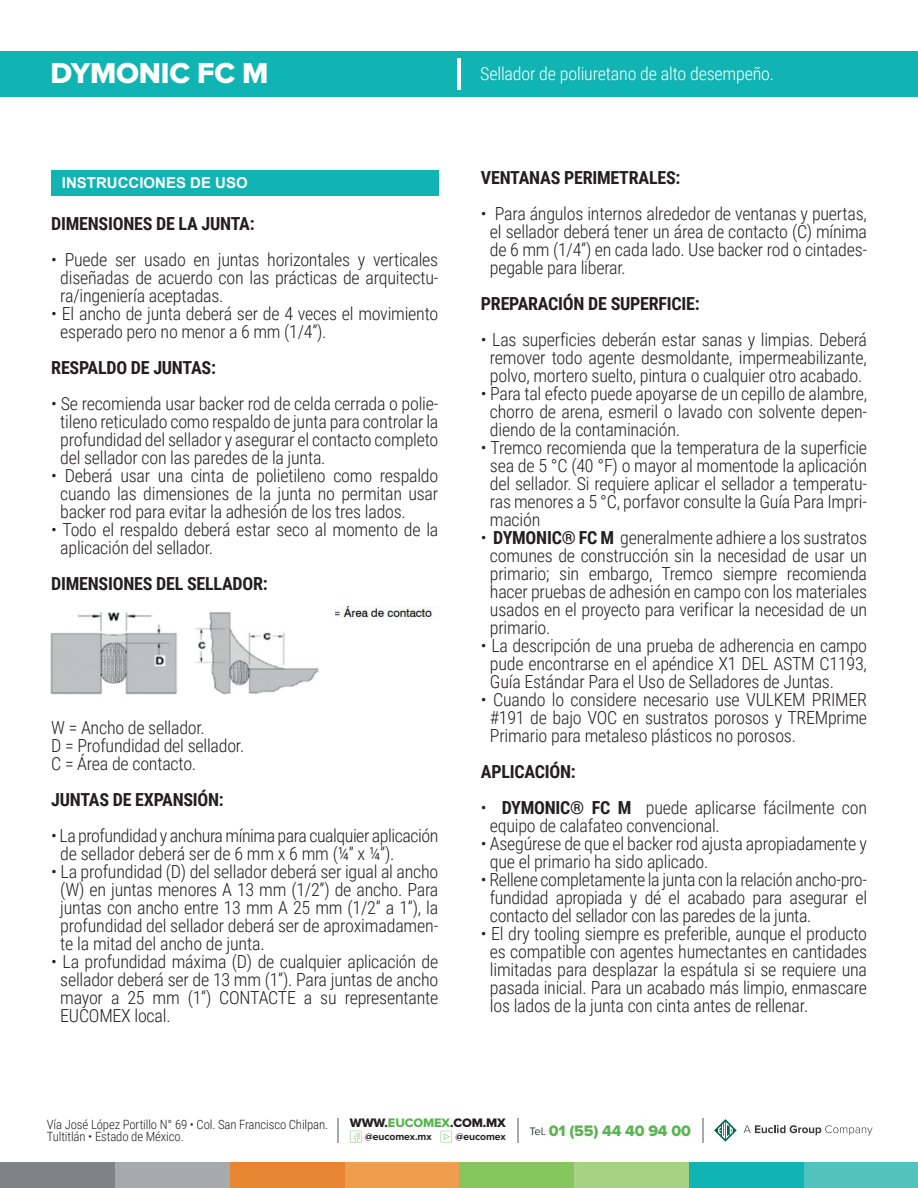
<style>
.page{position:relative;width:918px;height:1188px;background:#fff}
.page>*{position:absolute;margin:0;border:0;box-sizing:border-box;transform-origin:0 0}
.t1{font:30px "Proxima Nova A Extrabld";letter-spacing:-.01em;color:#fff}
.t2{font:300 18px/18px "Roboto Condensed";letter-spacing:-.015em;color:#231f20;text-align:justify}
.t3{font:700 18px "Roboto Condensed";letter-spacing:-.015em;color:#231f20}
.t4{font:300 18px "Roboto Condensed";letter-spacing:-.01em;color:#fff}
.t5{font:15.75px "Proxima Nova A Extrabld";letter-spacing:-.01em;color:#5ab453}
.t6{font:700 15px "Arial";color:#fff}
.t7{font:300 12.75px/12.8px "Roboto Condensed";letter-spacing:-.01em;color:#231f20}
.t8{font:12.75px "Proxima Nova A Extrabld";letter-spacing:-.01em;color:#231f20}
.t9{font:700 10.35px "Proxima Nova A";letter-spacing:-.01em;color:#231f20}
.s1{font-weight:700}
.s2{color:#5ab453}
.s3{font-family:"Proxima Nova A";font-size:11.25px;color:#333739}
</style>
<div class="page">
<div style="left:804px;top:1162px;width:114px;height:26px;background:#52c2bf"></div>
<div style="left:689px;top:1162px;width:115px;height:26px;background:#10b5b3"></div>
<div style="left:574px;top:1162px;width:115px;height:26px;background:#a6d281"></div>
<div style="left:459px;top:1162px;width:115px;height:26px;background:#85c65d"></div>
<div style="left:345px;top:1162px;width:114px;height:26px;background:#ee9e4e"></div>
<div style="left:230px;top:1162px;width:115px;height:26px;background:#e88530"></div>
<div style="left:115px;top:1162px;width:115px;height:26px;background:#a8a9ad"></div>
<div style="left:0;top:1162px;width:115px;height:26px;background:#808285"></div>
<svg style="left:714px;top:1119px;width:23px;height:23px"></svg>
<svg style="left:744px;top:1125px;width:129px;height:10px"></svg>
<svg style="left:441px;top:1131px;width:11px;height:12px"></svg>
<svg style="left:350px;top:1131px;width:11px;height:12px"></svg>
<svg style="left:702px;top:1118px;width:1px;height:25px"></svg>
<svg style="left:517px;top:1118px;width:1px;height:25px"></svg>
<hr style="left:337px;top:1118px;width:2px;height:25px;background:#a8a9ad">
<div style="left:0;top:51px;width:918px;height:45px;background:#10b5b3"></div>
<hr style="left:457px;top:58px;width:4px;height:31px;background:#fff">
<div style="left:51px;top:170px;width:387px;height:26px;background:#10b5b3"></div>
<img style="left:50px;top:607px;width:387px;height:88px">
<h1 class="t1" style="left:51px;top:56px;width:219px">DYMONIC FC M</h1>
<p class="t4" style="left:480px;top:61px;width:295px">Sellador de poliuretano de alto desempeño.</p>
<p class="t6" style="left:62px;top:173px;width:187px">INSTRUCCIONES DE USO</p>
<p class="t3" style="left:51px;top:211px;width:205px">DIMENSIONES DE LA JUNTA:</p>
<p class="t2" style="left:60px;top:250px;width:380px;text-indent:-9px">• Puede ser usado en juntas horizontales y verticales diseñadas de acuerdo con las prácticas de arquitectu&shy;ra/ingeniería aceptadas.</p>
<p class="t2" style="left:60px;top:304px;width:380px;text-indent:-9px">• El ancho de junta deberá ser de 4 veces el movimiento esperado pero no menor a 6 mm (1/4”).</p>
<p class="t3" style="left:51px;top:355px;width:166px">RESPALDO DE JUNTAS:</p>
<p class="t2" style="left:60px;top:394px;width:380px;text-indent:-9px">• Se recomienda usar backer rod de celda cerrada o polie&shy;tileno reticulado como respaldo de junta para controlar la profundidad del sellador y asegurar el contacto completo del sellador con las paredes de la junta.</p>
<p class="t2" style="left:60px;top:466px;width:380px;text-indent:-9px">• Deberá usar una cinta de polietileno como respaldo cuando las dimensiones de la junta no permitan usar backer rod para evitar la adhesión de los tres lados.</p>
<p class="t2" style="left:60px;top:520px;width:380px;text-indent:-9px">• Todo el respaldo deberá estar seco al momento de la aplicación del sellador.</p>
<p class="t3" style="left:51px;top:571px;width:218px">DIMENSIONES DEL SELLADOR:</p>
<p class="t2" style="left:51px;top:718px;width:195px;text-align:left">W = Ancho de sellador.<br>D = Profundidad del sellador.<br>C = Área de contacto.</p>
<p class="t3" style="left:51px;top:787px;width:174px">JUNTAS DE EXPANSIÓN:</p>
<p class="t2" style="left:60px;top:826px;width:380px;text-indent:-9px">• La profundidad y anchura mínima para cualquier aplicación de sellador deberá ser de 6 mm x 6 mm (¼” x ¼”).</p>
<p class="t2" style="left:60px;top:862px;width:380px;text-indent:-9px">• La profundidad (D) del sellador deberá ser igual al ancho (W) en juntas menores A 13 mm (1/2”) de ancho. Para juntas con ancho entre 13 mm A 25 mm (1/2” a 1”), la profundidad del sellador deberá ser de aproximadamen&shy;te la mitad del ancho de junta.</p>
<p class="t2" style="left:60px;top:952px;width:380px;text-indent:-9px">• La profundidad máxima (D) de cualquier aplicación de sellador deberá ser de 13 mm (1”). Para juntas de ancho mayor a 25 mm (1”) CONTACTE a su representante EUCOMEX local.</p>
<p class="t3" style="left:481px;top:165px;width:201px">VENTANAS PERIMETRALES:</p>
<p class="t2" style="left:490px;top:204px;width:379px;text-indent:-9px">• Para ángulos internos alrededor de ventanas y puertas, el sellador deberá tener un área de contacto (C) mínima de 6 mm (1/4”) en cada lado. Use backer rod o cintades&shy;pegable para liberar.</p>
<p class="t3" style="left:481px;top:291px;width:220px">PREPARACIÓN DE SUPERFICIE:</p>
<p class="t2" style="left:481px;top:330px;width:388px;text-align:center">• Las superficies deberán estar sanas y limpias. Deberá remover todo agente desmoldante, impermeabilizante, polvo, mortero suelto, pintura o cualquier otro acabado.</p>
<p class="t2" style="left:490px;top:384px;width:379px;text-indent:-9px">• Para tal efecto puede apoyarse de un cepillo de alambre, chorro de arena, esmeril o lavado con solvente depen&shy;diendo de la contaminación.</p>
<p class="t2" style="left:490px;top:438px;width:379px;text-indent:-9px">• Tremco recomienda que la temperatura de la superficie sea de 5 °C (40 °F) o mayor al momentode la aplicación del sellador. Si requiere aplicar el sellador a temperatu&shy;ras menores a 5 °C, porfavor consulte la Guía Para Impri&shy;mación</p>
<p class="t2" style="left:490px;top:528px;width:379px;text-indent:-9px">• <span class="s1">DYMONIC® FC M</span> generalmente adhiere a los sustratos comunes de construcción sin la necesidad de usar un primario; sin embargo, Tremco siempre recomienda hacer pruebas de adhesión en campo con los materiales usados en el proyecto para verificar la necesidad de un primario.</p>
<p class="t2" style="left:490px;top:636px;width:379px;text-indent:-9px">• La descripción de una prueba de adherencia en campo pude encontrarse en el apéndice X1 DEL ASTM C1193, Guía Estándar Para el Uso de Selladores de Juntas.</p>
<p class="t2" style="left:490px;top:690px;width:379px;text-indent:-9px">• Cuando lo considere necesario use VULKEM PRIMER #191 de bajo VOC en sustratos porosos y TREMprime Primario para metaleso plásticos no porosos.</p>
<p class="t3" style="left:481px;top:759px;width:96px">APLICACIÓN:</p>
<p class="t2" style="left:490px;top:798px;width:379px;text-indent:-9px">• <span class="s1">DYMONIC® FC M</span> puede aplicarse fácilmente con equipo de calafateo convencional.</p>
<p class="t2" style="left:490px;top:834px;width:379px;text-indent:-9px">• Asegúrese de que el backer rod ajusta apropiadamente y que el primario ha sido aplicado.</p>
<p class="t2" style="left:490px;top:870px;width:379px;text-indent:-9px">• Rellene completamente la junta con la relación ancho-pro&shy;fundidad apropiada y dé el acabado para asegurar el contacto del sellador con las paredes de la junta.</p>
<p class="t2" style="left:490px;top:924px;width:379px;text-indent:-9px">• El dry tooling siempre es preferible, aunque el producto es compatible con agentes humectantes en cantidades limitadas para desplazar la espátula si se requiere una pasada inicial. Para un acabado más limpio, enmascare los lados de la junta con cinta antes de rellenar.</p>
<p class="t8" style="left:350px;top:1115px;width:157px">WWW.<span class="s2">EUCOMEX</span>.COM.MX</p>
<p class="t9" style="left:365px;top:1131px;width:68px">@eucomex.mx</p>
<p class="t9" style="left:456px;top:1131px;width:52px">@eucomex</p>
<p class="t7" style="left:47px;top:1117px;width:283px">Vía José López Portillo N° 69 • Col. San Francisco Chilpan.<br>Tultitlán • Estado de México.</p>
<p class="t5" style="left:529px;top:1121px;width:163px"><span class="s3">Tel.</span> 01 (55) 44 40 94 00</p>
</div>
